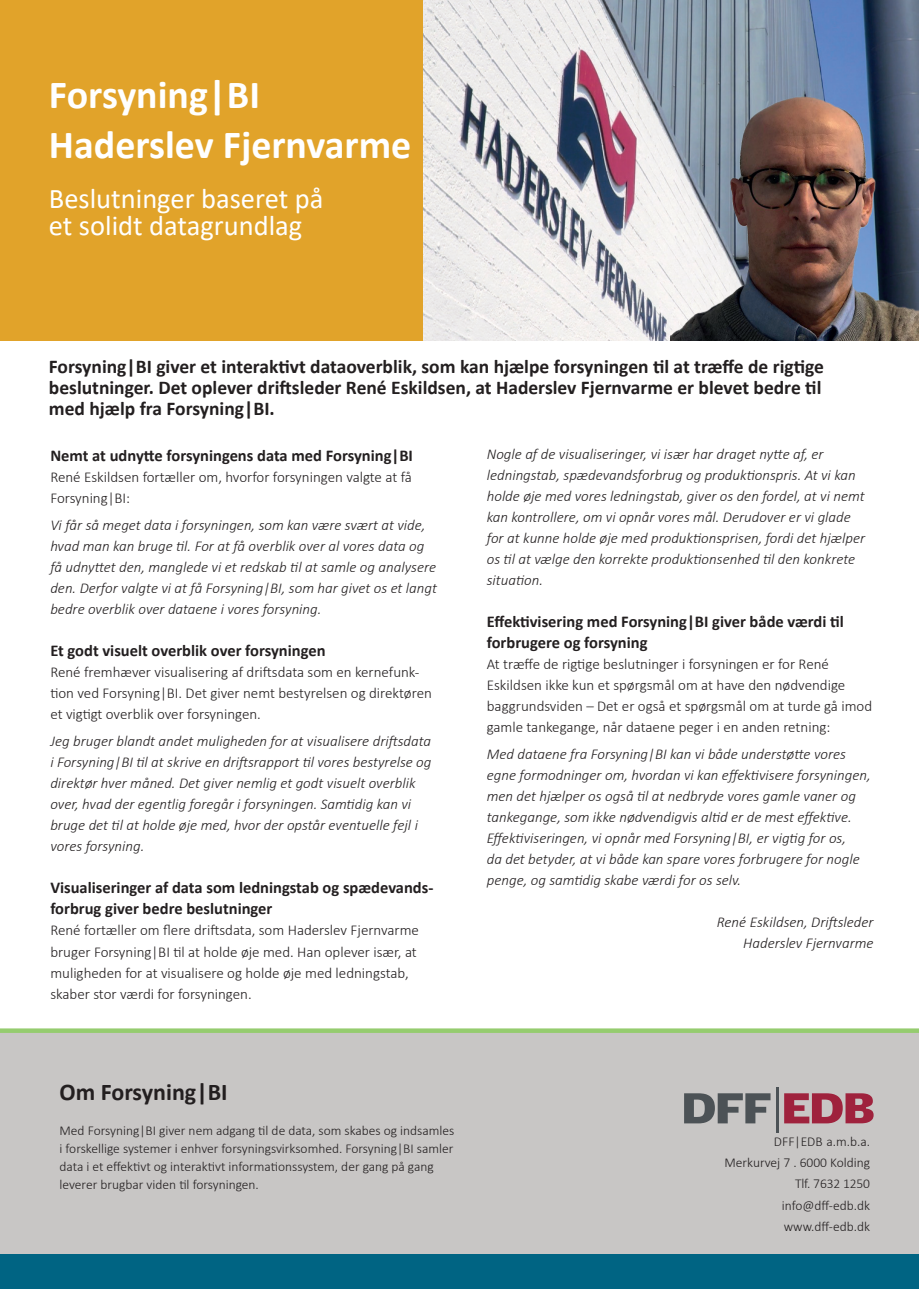
<style>
.page{position:relative;width:919px;height:1289px;background:#fff}
.page>*{position:absolute;margin:0;border:0;box-sizing:border-box;transform-origin:0 0}
.t1{font:700 39.9px/49.9px "Calibri";color:#fff}
.t2{font:28.5px/27px "Calibri";color:#fff}
.t3{font:700 24px "Calibri";color:#231f20}
.t4{font:700 19.5px/21px "Calibri";color:#231f20}
.t5{font:700 16.5px/21px "Calibri";color:#231f20}
.t6{font:italic 300 15px/21px "Calibri";color:#231f20}
.t7{font:300 15px/21px "Calibri";color:#231f20}
.t8{font:300 13.5px/21px "Calibri";color:#231f20;text-align:right}
</style>
<div class="page">
<div style="left:0;top:1030px;width:918px;height:258px;background:#c8c6c5"></div>
<svg style="left:684px;top:1093px;width:86px;height:30px"></svg>
<hr style="left:775px;top:1087px;width:3px;height:45px;background:#4c5256">
<svg style="left:784px;top:1093px;width:89px;height:30px"></svg>
<svg style="left:0;top:1028px;width:918px;height:4px;background:#a0d17e"></svg>
<div style="left:0;top:1254px;width:918px;height:34px;background:#006483"></div>
<div style="left:0;top:0;width:424px;height:340px;background:#e1a32a"></div>
<img style="left:423px;top:0;width:495px;height:340px">
<img style="left:670px;top:53px;width:248px;height:287px">
<h1 class="t1" style="left:49px;top:69px;width:364px">Forsyning|BI<br>Haderslev Fjernvarme</h1>
<h2 class="t2" style="left:49px;top:184px;width:276px">Beslutninger baseret på et solidt datagrundlag</h2>
<h3 class="t4" style="left:49px;top:356px;width:776px">Forsyning|BI giver et interaktivt dataoverblik, som kan hjælpe forsyningen til at træffe de rigtige beslutninger. Det oplever driftsleder René Eskildsen, at Haderslev Fjernvarme er blevet bedre til med hjælp fra Forsyning|BI.</h3>
<p class="t6" style="left:486px;top:443px;width:380px">Nogle af de visualiseringer, vi især har draget nytte af, er ledningstab, spædevandsforbrug og produktionspris. At vi kan holde øje med vores ledningstab, giver os den fordel, at vi nemt kan kontrollere, om vi opnår vores mål. Derudover er vi glade for at kunne holde øje med produktionsprisen, fordi det hjælper os til at vælge den korrekte produktionsenhed til den konkrete situation.</p>
<p class="t5" style="left:486px;top:611px;width:358px">Effektivisering med Forsyning|BI giver både værdi til forbrugere og forsyning</p>
<p class="t7" style="left:486px;top:653px;width:387px">At træffe de rigtige beslutninger i forsyningen er for René Eskildsen ikke kun et spørgsmål om at have den nødvendige baggrundsviden – Det er også et spørgsmål om at turde gå imod gamle tankegange, når dataene peger i en anden retning:</p>
<p class="t6" style="left:486px;top:743px;width:385px">Med dataene fra Forsyning|BI kan vi både understøtte vores egne formodninger om, hvordan vi kan effektivisere forsyningen, men det hjælper os også til at nedbryde vores gamle vaner og tankegange, som ikke nødvendigvis altid er de mest effektive.<br>Effektiviseringen, vi opnår med Forsyning|BI, er vigtig for os,<br>da det betyder, at vi både kan spare vores forbrugere for nogle penge, og samtidig skabe værdi for os selv.</p>
<p class="t6" style="left:716px;top:911px;width:158px;text-align:right">René Eskildsen, Driftsleder<br>Haderslev Fjernvarme</p>
<p class="t5" style="left:50px;top:445px;width:364px">Nemt at udnytte forsyningens data med Forsyning|BI</p>
<p class="t7" style="left:50px;top:466px;width:363px">René Eskildsen fortæller om, hvorfor forsyningen valgte at få<br>Forsyning|BI:</p>
<p class="t6" style="left:50px;top:514px;width:388px">Vi får så meget data i forsyningen, som kan være svært at vide, hvad man kan bruge til. For at få overblik over al vores data og få udnyttet den, manglede vi et redskab til at samle og analysere den. Derfor valgte vi at få Forsyning|BI, som har givet os et langt bedre overblik over dataene i vores forsyning.</p>
<p class="t5" style="left:50px;top:640px;width:277px">Et godt visuelt overblik over forsyningen</p>
<p class="t7" style="left:50px;top:661px;width:383px">René fremhæver visualisering af driftsdata som en kernefunk&shy;tion ved Forsyning|BI. Det giver nemt bestyrelsen og direktøren et vigtigt overblik over forsyningen.</p>
<p class="t6" style="left:50px;top:730px;width:382px">Jeg bruger blandt andet muligheden for at visualisere driftsdata i Forsyning|BI til at skrive en driftsrapport til vores bestyrelse og direktør hver måned. Det giver nemlig et godt visuelt overblik over, hvad der egentlig foregår i forsyningen. Samtidig kan vi bruge det til at holde øje med, hvor der opstår eventuelle fejl i vores forsyning.</p>
<p class="t5" style="left:50px;top:877px;width:384px">Visualiseringer af data som ledningstab og spædevands&shy;forbrug giver bedre beslutninger</p>
<p class="t7" style="left:50px;top:919px;width:370px">René fortæller om flere driftsdata, som Haderslev Fjernvarme bruger Forsyning|BI til at holde øje med. Han oplever især, at muligheden for at visualisere og holde øje med ledningstab, skaber stor værdi for forsyningen.</p>
<h3 class="t3" style="left:60px;top:1075px;width:169px">Om Forsyning|BI</h3>
<p class="t8" style="left:60px;top:1120px;width:396px;line-height:18px;text-align:left">Med Forsyning|BI giver nem adgang til de data, som skabes og indsamles i forskellige systemer i enhver forsyningsvirksomhed. Forsyning|BI samler data i et effektivt og interaktivt informationssystem, der gang på gang leverer brugbar viden til forsyningen.</p>
<p class="t8" style="left:724px;top:1131px;width:147px">DFF|EDB a.m.b.a.<br>Merkurvej 7 . 6000 Kolding<br>Tlf. 7632 1250 info@dff-edb.dk www.dff-edb.dk</p>
</div>
